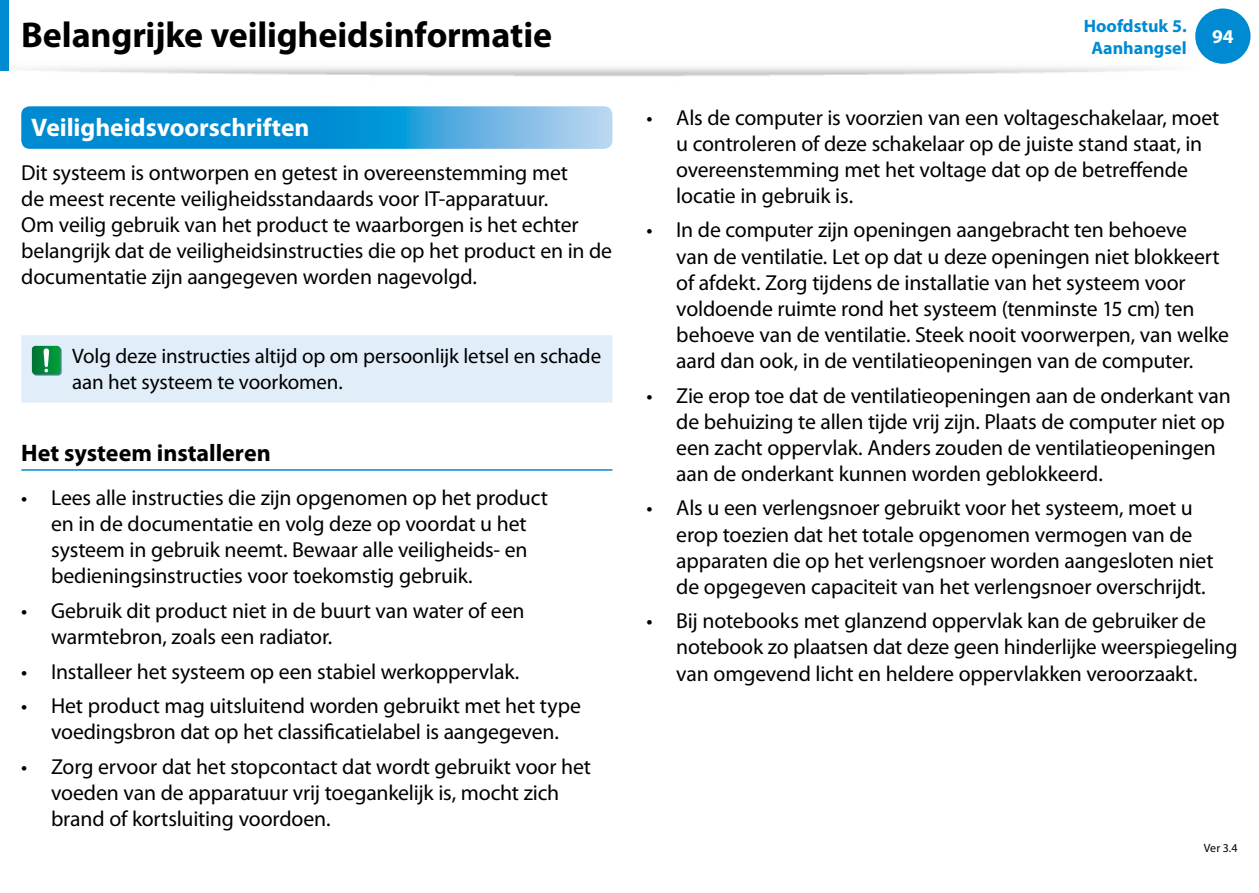
<style>
.page{position:relative;width:1259px;height:893px;background:#fff}
.page>*{position:absolute;margin:0;border:0;box-sizing:border-box;transform-origin:0 0}
.Heading_1{font:700 36px "Myriad Pro";letter-spacing:-.005em;color:#000}
.t1{font:700 25.5px "Myriad Pro";letter-spacing:-.005em;color:#fff}
.Heading_3{font:700 24px "Myriad Pro";color:#000}
.Body_bullet{font:21.75px/26.1px "Myriad Pro";letter-spacing:-.005em;color:#000}
.Body{font:21.75px/26.1px "Myriad Pro";letter-spacing:-.01em;color:#000}
.Note_Table_Body{font:21px/25.2px "Myriad Pro";letter-spacing:-.005em;color:#000}
.page{font:700 19.5px "Myriad Pro";color:#fff}
.page_text{font:700 18px/21.6px "Myriad Pro";color:#008ad1;text-align:center}
.Body-2{font:12px "Myriad Pro";color:#000}
</style>
<div class="page">
<img style="left:0;top:22px;width:1214px;height:54px">
<div style="left:1195px;top:9px;width:55px;height:55px;background:#008ad1;border-radius:50%"></div>
<div style="left:0;top:0;width:9px;height:70px;background:#008ad1"></div>
<hr style="left:21px;top:469px;width:591px;height:2px;background:#008ad1">
<svg style="left:21px;top:106px;width:591px;height:43px;background:#2c9dd9"></svg>
<div style="left:21px;top:335px;width:591px;height:68px;background:#e1eef9"></div>
<p class="Heading_1" style="left:21px;top:12px;width:532px">Belangrijke veiligheidsinformatie</p>
<p class="t1" style="left:31px;top:111px;width:280px">Veiligheidsvoorschriften</p>
<p class="Body" style="left:21px;top:159px;width:592px">Dit systeem is ontworpen en getest in overeenstemming met<br>de meest recente veiligheidsstandaards voor IT-apparatuur.<br>Om veilig gebruik van het product te waarborgen is het echter belangrijk dat de veiligheidsinstructies die op het product en in de documentatie zijn aangegeven worden nagevolgd.</p>
<p class="Note_Table_Body" style="left:72px;top:343px;width:530px">Volg deze instructies altijd op om persoonlijk letsel en schade aan het systeem te voorkomen.</p>
<p class="Heading_3" style="left:21px;top:437px;width:251px">Het systeem installeren</p>
<p class="Body_bullet" style="left:51px;top:484px;width:498px;text-indent:-30px">• Lees alle instructies die zijn opgenomen op het product en in de documentatie en volg deze op voordat u het systeem in gebruik neemt. Bewaar alle veiligheids- en bedieningsinstructies voor toekomstig gebruik.</p>
<p class="Body_bullet" style="left:51px;top:597px;width:475px;text-indent:-30px">• Gebruik dit product niet in de buurt van water of een warmtebron, zoals een radiator.</p>
<p class="Body_bullet" style="left:21px;top:658px;width:499px">• Installeer het systeem op een stabiel werkoppervlak.</p>
<p class="Body_bullet" style="left:21px;top:692px;width:561px;text-align:center">• Het product mag uitsluitend worden gebruikt met het type voedingsbron dat op het classificatielabel is aangegeven.</p>
<p class="Body_bullet" style="left:51px;top:753px;width:541px;text-indent:-30px">• Zorg ervoor dat het stopcontact dat wordt gebruikt voor het voeden van de apparatuur vrij toegankelijk is, mocht zich brand of kortsluiting voordoen.</p>
<p class="page_text" style="left:1083px;top:15px;width:104px">Hoofdstuk 5.<br>Aanhangsel</p>
<p class="page" style="left:1212px;top:23px;width:23px">94</p>
<p class="Body_bullet" style="left:676px;top:104px;width:545px;text-indent:-30px">• Als de computer is voorzien van een voltageschakelaar, moet u controleren of deze schakelaar op de juiste stand staat, in overeenstemming met het voltage dat op de betreffende locatie in gebruik is.</p>
<p class="Body_bullet" style="left:676px;top:217px;width:554px;text-indent:-30px">• In de computer zijn openingen aangebracht ten behoeve<br>van de ventilatie. Let op dat u deze openingen niet blokkeert of afdekt. Zorg tijdens de installatie van het systeem voor voldoende ruimte rond het systeem (tenminste 15 cm) ten behoeve van de ventilatie. Steek nooit voorwerpen, van welke aard dan ook, in de ventilatieopeningen van de computer.</p>
<p class="Body_bullet" style="left:676px;top:382px;width:556px;text-indent:-30px">• Zie erop toe dat de ventilatieopeningen aan de onderkant van de behuizing te allen tijde vrij zijn. Plaats de computer niet op een zacht oppervlak. Anders zouden de ventilatieopeningen aan de onderkant kunnen worden geblokkeerd.</p>
<p class="Body_bullet" style="left:676px;top:495px;width:539px;text-indent:-30px">• Als u een verlengsnoer gebruikt voor het systeem, moet u erop toezien dat het totale opgenomen vermogen van de apparaten die op het verlengsnoer worden aangesloten niet de opgegeven capaciteit van het verlengsnoer overschrijdt.</p>
<p class="Body_bullet" style="left:676px;top:608px;width:563px;text-indent:-30px">• Bij notebooks met glanzend oppervlak kan de gebruiker de notebook zo plaatsen dat deze geen hinderlijke weerspiegeling van omgevend licht en heldere oppervlakken veroorzaakt.</p>
<p class="Body-2" style="left:1203px;top:841px;width:35px">Ver 3.4</p>
</div>
